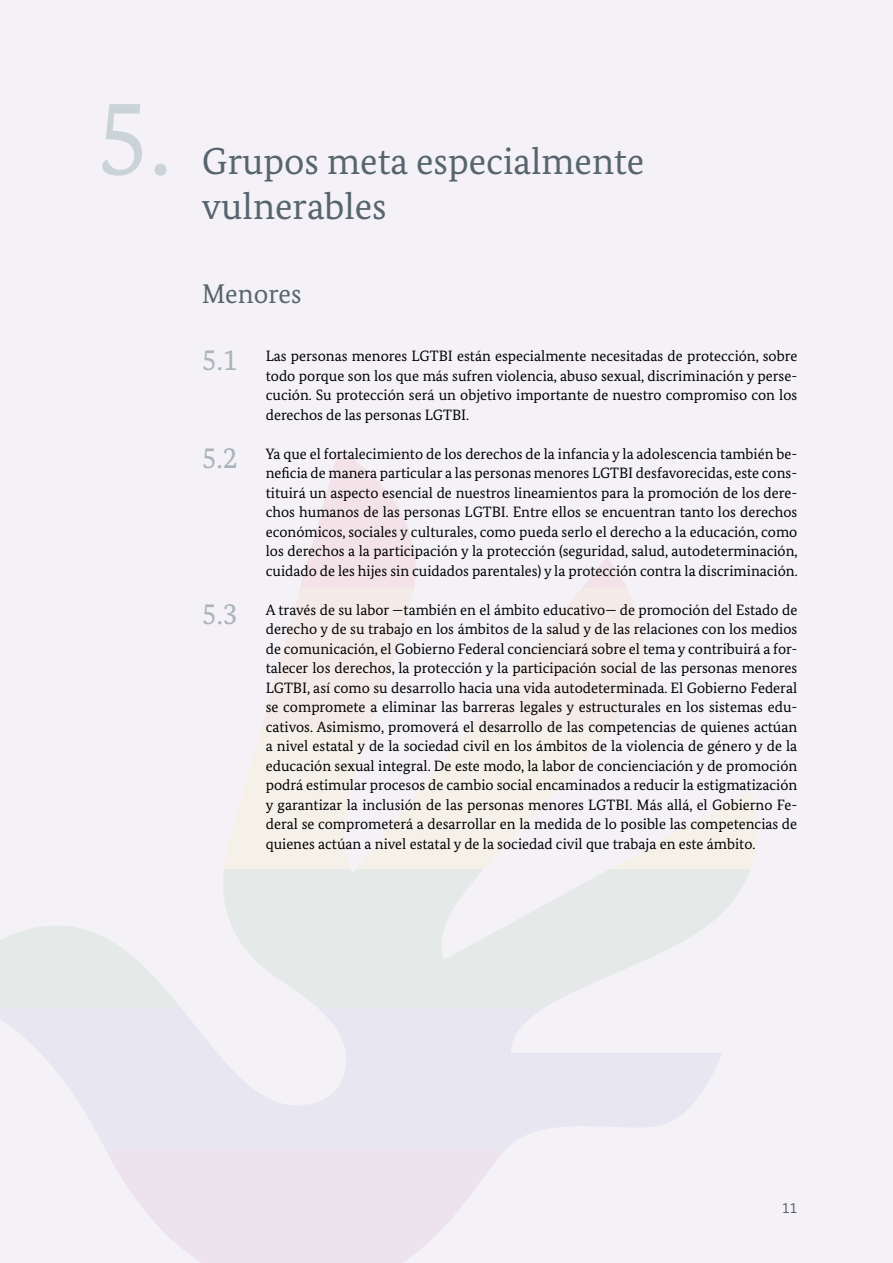
<style>
.page{position:relative;width:893px;height:1263px;background:#f5f2f7}
.page>*{position:absolute;margin:0;border:0;box-sizing:border-box;transform-origin:0 0}
.t1{font:108px "Bundes Serif";color:#cad3d7}
.t2{font:37.5px/45px "Bundes Serif";color:#57656c}
.t3{font:27px "Bundes Serif";color:#57656c}
.t4{font:15px/19.5px "Bundes Serif";color:#000;text-align:justify}
.t5{font:15px "Bundes Sans";color:#57656c}
.s1{font-size:30px;color:#a9b4bb}
</style>
<div class="page">
<svg style="left:223px;top:869px;width:527px;height:139px;fill:#e5eae9"></svg>
<svg style="left:0;top:1008px;width:722px;height:142px;fill:#e8e7f1"></svg>
<svg style="left:106px;top:1150px;width:399px;height:113px;fill:#ece3ef"></svg>
<svg style="left:224px;top:450px;width:533px;height:419px"></svg>
<svg style="left:0;top:926px;width:181px;height:82px"></svg>
<h1 class="t1" style="left:96px;top:71px;width:77px">5.</h1>
<h1 class="t2" style="left:202px;top:139px;width:444px">Grupos meta especialmente vulnerables</h1>
<h2 class="t3" style="left:202px;top:277px;width:101px">Menores</h2>
<p class="t4" style="left:266px;top:346px;width:533px;text-indent:-64px"><span class="s1">5.1</span> Las personas menores LGTBI están especialmente necesitadas de protección, sobre todo porque son los que más sufren violencia, abuso sexual, discriminación y perse&shy;cución. Su protección será un objetivo importante de nuestro compromiso con los derechos de las personas LGTBI.</p>
<p class="t4" style="left:266px;top:444px;width:533px;text-indent:-64px"><span class="s1">5.2</span> Ya que el fortalecimiento de los derechos de la infancia y la adolescencia también be&shy;neficia de manera particular a las personas menores LGTBI desfavorecidas, este cons&shy;tituirá un aspecto esencial de nuestros lineamientos para la promoción de los dere&shy;chos humanos de las personas LGTBI. Entre ellos se encuentran tanto los derechos económicos, sociales y culturales, como pueda serlo el derecho a la educación, como los derechos a la participación y la protección (seguridad, salud, autodeterminación, cuidado de les hijes sin cuidados parentales) y la protección contra la discriminación.</p>
<p class="t4" style="left:266px;top:600px;width:533px;text-indent:-64px"><span class="s1">5.3</span> A través de su labor —también en el ámbito educativo— de promoción del Estado de derecho y de su trabajo en los ámbitos de la salud y de las relaciones con los medios de comunicación, el Gobierno Federal concienciará sobre el tema y contribuirá a for&shy;talecer los derechos, la protección y la participación social de las personas menores LGTBI, así como su desarrollo hacia una vida autodeterminada. El Gobierno Federal se compromete a eliminar las barreras legales y estructurales en los sistemas edu&shy;cativos. Asimismo, promoverá el desarrollo de las competencias de quienes actúan a nivel estatal y de la sociedad civil en los ámbitos de la violencia de género y de la educación sexual integral. De este modo, la labor de concienciación y de promoción podrá estimular procesos de cambio social encaminados a reducir la estigmatización y garantizar la inclusión de las personas menores LGTBI. Más allá, el Gobierno Fe&shy;deral se comprometerá a desarrollar en la medida de lo posible las competencias de quienes actúan a nivel estatal y de la sociedad civil que trabaja en este ámbito.</p>
<p class="t5" style="left:782px;top:1199px;width:16px">11</p>
</div>
